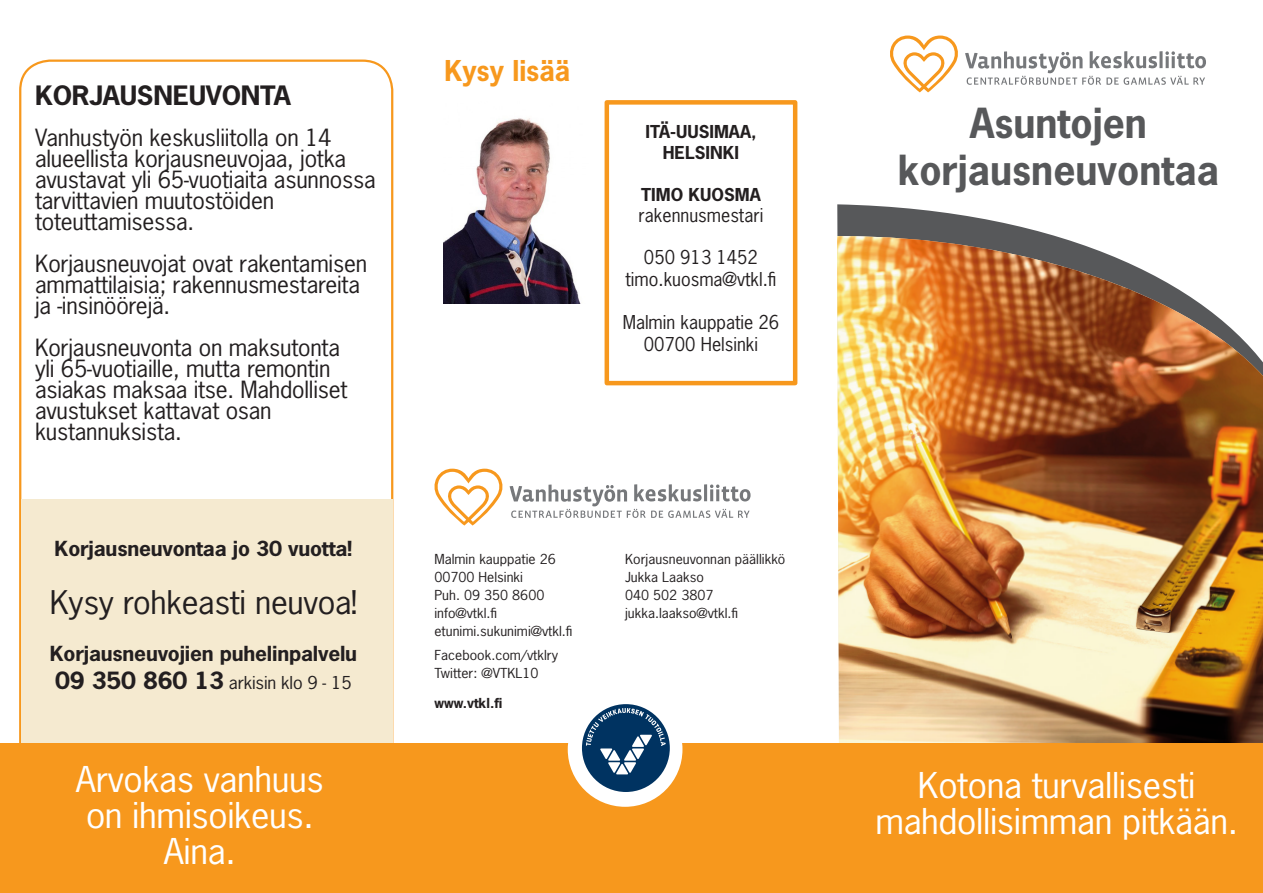
<style>
.page{position:relative;width:1263px;height:893px;background:#fff}
.page>*{position:absolute;margin:0;border:0;box-sizing:border-box;transform-origin:0 0}
.t1{font:700 39px "News Gothic Std";color:#57585a}
.t2{font:33.45px/36px "News Gothic Std";letter-spacing:-.01em;color:#fff;scale:1.08 1}
.t3{font:30.75px "News Gothic Std";letter-spacing:-.01em;color:#231f20;scale:1.08 1}
.t4{font:700 27px "News Gothic Std";color:#f7981d}
.t5{font:700 25.05px "News Gothic Std";letter-spacing:-.01em;color:#231f20;scale:1.08 1}
.t6{font:22.35px/21px "News Gothic Std";letter-spacing:-.01em;color:#231f20;scale:1.04 1}
.t7{font:700 19.5px "News Gothic Std";letter-spacing:-.01em;color:#231f20;scale:1.08 1}
.t8{font:18px "News Gothic Std";color:#231f20}
.t9{font:700 16.8px "News Gothic Std";color:#231f20;scale:1.04 1}
.t10{font:16.8px "News Gothic Std";letter-spacing:-.01em;color:#231f20;scale:1.08 1}
.t11{font:12.9px "News Gothic Std";color:#231f20;scale:1.08 1}
.t12{font:700 12.9px "News Gothic Std";color:#231f20;scale:1.08 1}
.s1{font-weight:700;font-size:22.35px}
</style>
<div class="page">
<div style="left:21px;top:499px;width:371px;height:267px;background:#f5ead0"></div>
<svg style="left:837px;top:204px;width:215px;height:31px;fill:#57585a"></svg>
<img style="left:837px;top:236px;width:426px;height:507px">
<div style="left:0;top:743px;width:1263px;height:150px;background:#f7981d"></div>
<svg style="left:434px;top:469px;width:69px;height:56px"></svg>
<svg style="left:510px;top:484px;width:240px;height:34px"></svg>
<div style="left:568px;top:692px;width:114px;height:115px;background:#fff;border-radius:50%"></div>
<svg style="left:582px;top:704px;width:88px;height:88px"></svg>
<svg style="left:890px;top:36px;width:68px;height:56px"></svg>
<svg style="left:965px;top:51px;width:241px;height:34px"></svg>
<img style="left:443px;top:118px;width:137px;height:185px">
<div style="left:604px;top:100px;width:193px;height:285px;border:4px solid #f7981d"></div>
<p class="t5" style="left:35px;top:79px;width:238px">KORJAUSNEUVONTA</p>
<p class="t6" style="left:35px;top:127px;width:329px">Vanhustyön keskusliitolla on 14 alueellista korjausneuvojaa, jotka avustavat yli 65-vuotiaita asunnossa tarvittavien muutostöiden toteuttamisessa.</p>
<p class="t6" style="left:35px;top:253px;width:321px">Korjausneuvojat ovat rakentamisen ammattilaisia; rakennusmestareita ja -insinöörejä.</p>
<p class="t6" style="left:35px;top:337px;width:302px">Korjausneuvonta on maksutonta yli 65-vuotiaille, mutta remontin asiakas maksaa itse. Mahdolliset avustukset kattavat osan kustannuksista.</p>
<p class="t7" style="left:55px;top:536px;width:277px">Korjausneuvontaa jo 30 vuotta!</p>
<p class="t3" style="left:50px;top:582px;width:286px">Kysy rohkeasti neuvoa!</p>
<p class="t7" style="left:50px;top:640px;width:286px">Korjausneuvojien puhelinpalvelu</p>
<p class="t10" style="left:55px;top:672px;width:276px"><span class="s1">09 350 860 13</span> arkisin klo 9 - 15</p>
<p class="t2" style="left:76px;top:761px;width:231px">Arvokas vanhuus on ihmisoikeus.</p>
<p class="t2" style="left:164px;top:833px;width:68px">Aina.</p>
<p class="t4" style="left:444px;top:52px;width:127px">Kysy lisää</p>
<p class="t9" style="left:645px;top:121px;width:108px">ITÄ-UUSIMAA,</p>
<p class="t9" style="left:663px;top:142px;width:75px">HELSINKI</p>
<p class="t9" style="left:641px;top:184px;width:117px">TIMO KUOSMA</p>
<p class="t8" style="left:639px;top:204px;width:126px">rakennusmestari</p>
<p class="t8" style="left:644px;top:246px;width:116px">050 913 1452</p>
<p class="t8" style="left:625px;top:268px;width:152px">timo.kuosma@vtkl.fi</p>
<p class="t8" style="left:623px;top:311px;width:158px">Malmin kauppatie 26</p>
<p class="t8" style="left:644px;top:332px;width:116px">00700 Helsinki</p>
<p class="t11" style="left:434px;top:551px;width:114px">Malmin kauppatie 26</p>
<p class="t11" style="left:434px;top:569px;width:84px">00700 Helsinki</p>
<p class="t11" style="left:434px;top:587px;width:103px">Puh. 09 350 8600</p>
<p class="t11" style="left:434px;top:605px;width:60px">info@vtkl.fi</p>
<p class="t11" style="left:434px;top:623px;width:129px">etunimi.sukunimi@vtkl.fi</p>
<p class="t11" style="left:434px;top:647px;width:116px">Facebook.com/vtklry</p>
<p class="t11" style="left:434px;top:665px;width:98px">Twitter: @VTKL10</p>
<p class="t12" style="left:434px;top:695px;width:65px">www.vtkl.fi</p>
<p class="t11" style="left:625px;top:551px;width:150px">Korjausneuvonnan päällikkö</p>
<p class="t11" style="left:625px;top:569px;width:74px">Jukka Laakso</p>
<p class="t11" style="left:625px;top:587px;width:83px">040 502 3807</p>
<p class="t11" style="left:625px;top:605px;width:106px">jukka.laakso@vtkl.fi</p>
<p class="t1" style="left:970px;top:97px;width:179px">Asuntojen</p>
<p class="t1" style="left:898px;top:144px;width:323px">korjausneuvontaa</p>
<p class="t2" style="left:918px;top:767px;width:259px">Kotona turvallisesti</p>
<p class="t2" style="left:875px;top:803px;width:337px">mahdollisimman pitkään.</p>
</div>
